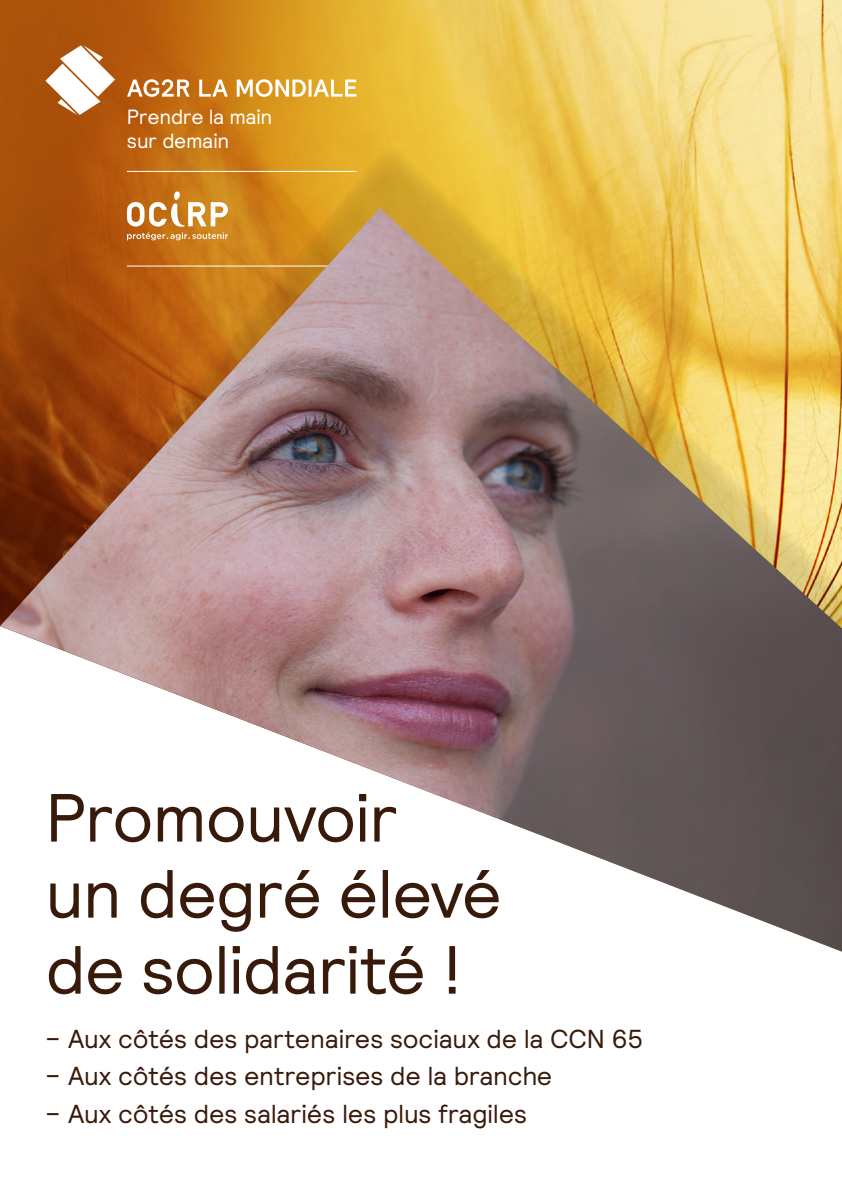
<style>
.page{position:relative;width:842px;height:1191px;background:#fff}
.page>*{position:absolute;margin:0;border:0;box-sizing:border-box;transform-origin:0 0}
.Titles___Highlights{font:68px "Relative";letter-spacing:-.02em;color:#381a0a}
.t1{font:26px "Relative";letter-spacing:-.005em;color:#381a0a}
.Activité__brun__book{font:20.6px "Relative";letter-spacing:-.015em;color:#fff}
</style>
<div class="page">
<img style="left:0;top:0;width:842px;height:140px">
<svg style="left:0;top:140px;width:842px;height:68px;background:#dca63e"></svg>
<hr style="left:309px;top:80px;width:3px;height:17px;background:#fff">
<svg style="left:45px;top:45px;width:70px;height:70px"></svg>
<svg style="left:199px;top:80px;width:29px;height:17px"></svg>
<svg style="left:314px;top:80px;width:42px;height:17px"></svg>
<svg style="left:127px;top:79px;width:63px;height:18px"></svg>
<svg style="left:237px;top:79px;width:69px;height:18px"></svg>
<svg style="left:127px;top:191px;width:101px;height:17px"></svg>
<hr style="left:127px;top:171px;width:229px;height:1px;background:#fff">
<img style="left:0;top:208px;width:842px;height:743px">
<p class="Activité__brun__book" style="left:127px;top:104px;width:147px">Prendre la main</p>
<p class="Activité__brun__book" style="left:127px;top:127px;width:104px">sur demain</p>
<p class="Titles___Highlights" style="left:45px;top:773px;width:354px">Promouvoir</p>
<p class="Titles___Highlights" style="left:45px;top:849px;width:458px">un degré élevé</p>
<p class="Titles___Highlights" style="left:45px;top:925px;width:418px">de solidarité !</p>
<p class="t1" style="left:45px;top:1021px;width:599px">– Aux côtés des partenaires sociaux de la CCN 65</p>
<p class="t1" style="left:45px;top:1059px;width:508px">– Aux côtés des entreprises de la branche</p>
<p class="t1" style="left:45px;top:1097px;width:483px">– Aux côtés des salariés les plus fragiles</p>
</div>
